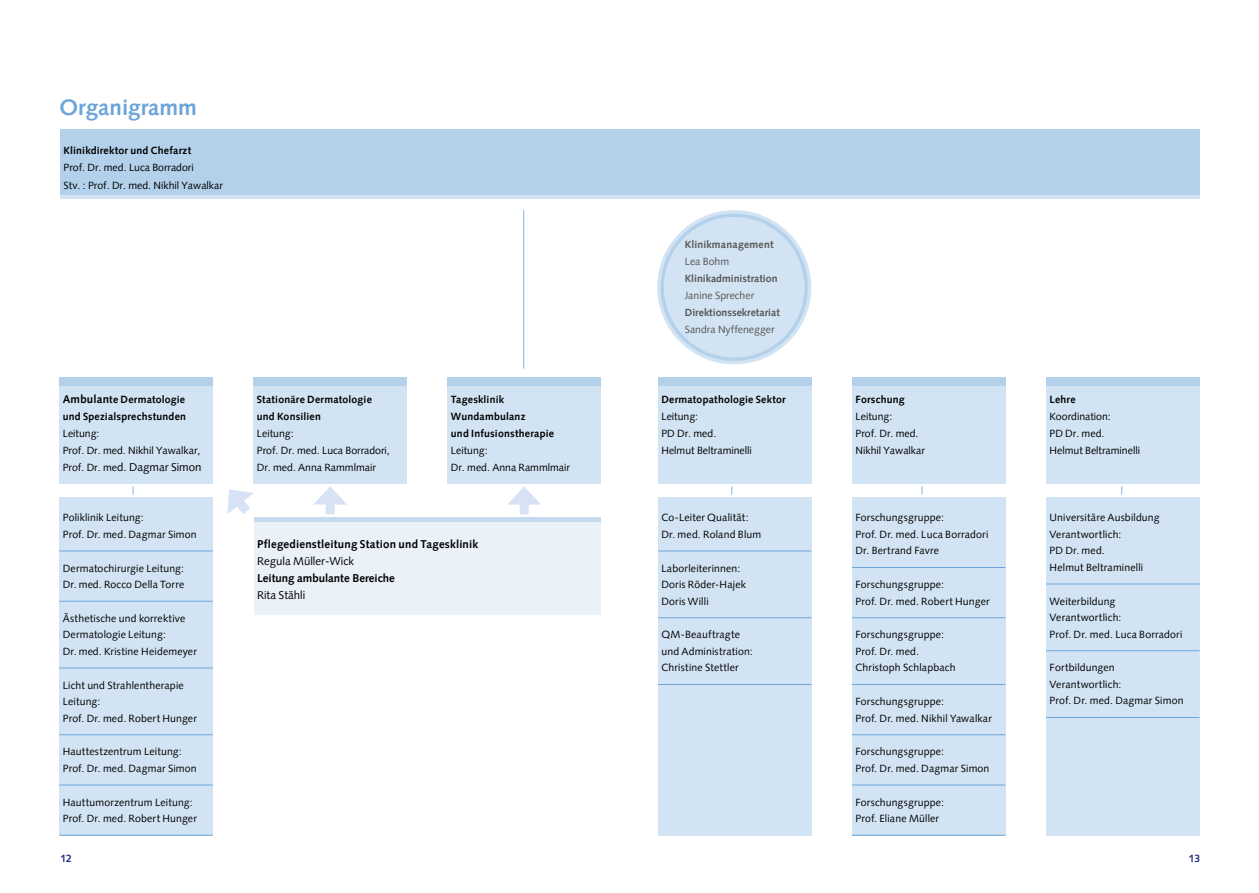
<style>
.page{position:relative;width:1259px;height:893px;background:#fff}
.page>*{position:absolute;margin:0;border:0;box-sizing:border-box;transform-origin:0 0}
.t1{font:700 22.5px "Syntax LT Pro";color:#6ba5d9}
.t2{font:700 11.4px "Syntax LT Pro";letter-spacing:.01em;color:#000}
.t3{font:11.4px "Syntax LT Pro";color:#000}
.t4{font:10.5px/16.5px "Syntax LT Pro";letter-spacing:.015em;color:#000}
.t5{font:700 10.5px/17.1px "Syntax LT Pro";letter-spacing:.02em;color:#000}
.t6{font:700 10.5px "Syntax LT Pro";color:#565655}
.t7{font:10.5px "Syntax LT Pro";color:#565655}
.t8{font:700 10.5px "Syntax LT Pro";letter-spacing:.02em;color:#565655}
.t9{font:700 10.5px "Syntax LT Pro";color:#212e81}
.s1{font-size:11.4px}
.s2{font-size:10.5px}
</style>
<div class="page">
<div style="left:60px;top:129px;width:1140px;height:70px;background:linear-gradient(to right,#d2e4f3,#d2e4f3)"></div>
<div style="left:60px;top:377px;width:153px;height:106px;background:#d2e4f3"></div>
<div style="left:60px;top:497px;width:153px;height:338px;background:#d2e4f3"></div>
<hr style="left:59px;top:551px;width:154px;height:1px;background:#6ba5d9">
<hr style="left:59px;top:601px;width:154px;height:1px;background:#6ba5d9">
<hr style="left:59px;top:668px;width:154px;height:1px;background:#6ba5d9">
<hr style="left:59px;top:734px;width:154px;height:1px;background:#6ba5d9">
<hr style="left:59px;top:785px;width:154px;height:1px;background:#6ba5d9">
<hr style="left:59px;top:835px;width:154px;height:1px;background:#6ba5d9">
<div style="left:60px;top:129px;width:1140px;height:65px;background:#b3d1eb"></div>
<div style="left:60px;top:377px;width:153px;height:9px;background:#b3d1eb"></div>
<div style="left:254px;top:377px;width:153px;height:106px;background:#d2e4f3"></div>
<div style="left:254px;top:377px;width:153px;height:9px;background:#b3d1eb"></div>
<div style="left:448px;top:377px;width:153px;height:106px;background:#d2e4f3"></div>
<div style="left:448px;top:377px;width:153px;height:9px;background:#b3d1eb"></div>
<div style="left:658px;top:497px;width:153px;height:338px;background:#d2e4f3"></div>
<hr style="left:658px;top:551px;width:153px;height:1px;background:#6ba5d9">
<hr style="left:658px;top:617px;width:153px;height:1px;background:#6ba5d9">
<hr style="left:658px;top:684px;width:153px;height:1px;background:#6ba5d9">
<div style="left:254px;top:517px;width:347px;height:98px;background:#ebf1f9"></div>
<div style="left:254px;top:517px;width:347px;height:5px;background:#c4daef"></div>
<div style="left:660px;top:214px;width:148px;height:147px;background:#d2e4f3;border-radius:50%"></div>
<div style="left:657px;top:210px;width:154px;height:154px;border:7px solid #6ba5d9;border-radius:50%"></div>
<div style="left:326px;top:497px;width:9px;height:17px;background:#d7e3f5"></div>
<svg style="left:313px;top:486px;width:34px;height:19px"></svg>
<div style="left:520px;top:497px;width:9px;height:17px;background:#d7e3f5"></div>
<svg style="left:507px;top:486px;width:34px;height:19px"></svg>
<svg style="left:227px;top:489px;width:26px;height:25px"></svg>
<div style="left:658px;top:377px;width:153px;height:106px;background:#d2e4f3"></div>
<div style="left:1046px;top:377px;width:153px;height:106px;background:#d2e4f3"></div>
<div style="left:1046px;top:497px;width:153px;height:338px;background:#d2e4f3"></div>
<hr style="left:1046px;top:584px;width:153px;height:1px;background:#6ba5d9">
<hr style="left:1046px;top:650px;width:153px;height:1px;background:#6ba5d9">
<hr style="left:1046px;top:717px;width:153px;height:1px;background:#6ba5d9">
<div style="left:1046px;top:377px;width:153px;height:9px;background:#b3d1eb"></div>
<div style="left:658px;top:377px;width:153px;height:9px;background:#b3d1eb"></div>
<div style="left:852px;top:377px;width:153px;height:106px;background:#d2e4f3"></div>
<div style="left:852px;top:497px;width:153px;height:338px;background:#d2e4f3"></div>
<hr style="left:852px;top:567px;width:153px;height:1px;background:#6ba5d9">
<hr style="left:852px;top:617px;width:153px;height:1px;background:#6ba5d9">
<hr style="left:852px;top:684px;width:153px;height:1px;background:#6ba5d9">
<hr style="left:852px;top:734px;width:153px;height:1px;background:#6ba5d9">
<hr style="left:852px;top:785px;width:153px;height:1px;background:#6ba5d9">
<hr style="left:852px;top:835px;width:153px;height:1px;background:#6ba5d9">
<div style="left:852px;top:377px;width:153px;height:9px;background:#b3d1eb"></div>
<hr style="left:523px;top:210px;width:1px;height:159px;background:#96bae3">
<svg style="left:132px;top:486px;width:2px;height:8px"></svg>
<h1 class="t1" style="left:60px;top:94px;width:139px">Organigramm</h1>
<p class="t5" style="left:64px;top:142px;width:129px">Klinikdirektor und Chefarzt</p>
<p class="t4" style="left:64px;top:159px;width:161px;line-height:18.1px">Prof. Dr. med. Luca Borradori<br>Stv. : Prof. Dr. med. Nikhil Yawalkar</p>
<p class="t5" style="left:63px;top:391px;width:125px"><span class="s1">Ambulan</span>te Dermatologie und Spezialsprechstunden</p>
<p class="t4" style="left:63px;top:425px;width:139px;line-height:17.1px">Leitung:<br>Prof. Dr. med. Nikhil Yawalkar,</p>
<p class="t3" style="left:63px;top:460px;width:140px"><span class="s2">Prof. Dr. me</span>d. Dagmar Simon</p>
<p class="t4" style="left:63px;top:509px;width:135px">Poliklinik Leitung:<br>Prof. Dr. med. Dagmar Simon</p>
<p class="t4" style="left:63px;top:560px;width:123px">Dermatochirurgie Leitung:<br>Dr. med. Rocco Della Torre</p>
<p class="t4" style="left:63px;top:610px;width:136px">Ästhetische und korrektive<br>Dermatologie Leitung:<br>Dr. med. Kristine Heidemeyer</p>
<p class="t4" style="left:63px;top:677px;width:136px">Licht und Strahlentherapie<br>Leitung:<br>Prof. Dr. med. Robert Hunger</p>
<p class="t4" style="left:63px;top:743px;width:135px">Hauttestzentrum Leitung:<br>Prof. Dr. med. Dagmar Simon</p>
<p class="t4" style="left:63px;top:794px;width:136px">Hauttumorzentrum Leitung:<br>Prof. Dr. med. Robert Hunger</p>
<p class="t5" style="left:257px;top:391px;width:117px">Stationäre Dermatologie und Konsilien</p>
<p class="t4" style="left:257px;top:425px;width:135px;line-height:17.1px">Leitung:<br>Prof. Dr. med. Luca Borradori,<br>Dr. med. Anna Rammlmair</p>
<p class="t5" style="left:451px;top:391px;width:105px">Tagesklinik<br>Wundambulanz<br>und Infusionstherapie</p>
<p class="t4" style="left:451px;top:442px;width:121px;line-height:17.1px">Leitung:<br>Dr. med. Anna Rammlmair</p>
<p class="t2" style="left:257px;top:537px;width:223px">Pflegedienstleitung Station und Tagesklinik</p>
<p class="t3" style="left:257px;top:554px;width:99px">Regula Müller-Wick</p>
<p class="t2" style="left:257px;top:571px;width:139px">Leitung ambulante Bereiche</p>
<p class="t3" style="left:257px;top:588px;width:50px">Rita Stähli</p>
<p class="t8" style="left:685px;top:238px;width:90px">Klinikmanagement</p>
<p class="t7" style="left:685px;top:255px;width:46px">Lea Bohm</p>
<p class="t6" style="left:685px;top:272px;width:94px">Klinikadministration</p>
<p class="t7" style="left:685px;top:289px;width:71px">Janine Sprecher</p>
<p class="t6" style="left:685px;top:306px;width:97px">Direktionssekretariat</p>
<p class="t7" style="left:685px;top:323px;width:91px">Sandra Nyffenegger</p>
<p class="t5" style="left:661px;top:391px;width:126px">Dermatopathologie Sektor</p>
<p class="t4" style="left:661px;top:408px;width:92px;line-height:17.1px">Leitung:<br>PD Dr. med.<br>Helmut Beltraminelli</p>
<p class="t4" style="left:661px;top:509px;width:101px">Co-Leiter Qualität:<br>Dr. med. Roland Blum</p>
<p class="t4" style="left:661px;top:560px;width:86px">Laborleiterinnen:<br>Doris Röder-Hajek<br>Doris Willi</p>
<p class="t4" style="left:661px;top:626px;width:93px">QM-Beauftragte und Administration:<br>Christine Stettler</p>
<p class="t5" style="left:855px;top:391px;width:51px">Forschung</p>
<p class="t4" style="left:855px;top:408px;width:71px;line-height:17.1px">Leitung:<br>Prof. Dr. med.<br>Nikhil Yawalkar</p>
<p class="t4" style="left:855px;top:509px;width:134px">Forschungsgruppe:<br>Prof. Dr. med. Luca Borradori<br>Dr. Bertrand Favre</p>
<p class="t4" style="left:855px;top:576px;width:136px">Forschungsgruppe:<br>Prof. Dr. med. Robert Hunger</p>
<p class="t4" style="left:855px;top:626px;width:102px">Forschungsgruppe:<br>Prof. Dr. med.<br>Christoph Schlapbach</p>
<p class="t4" style="left:855px;top:693px;width:138px">Forschungsgruppe:<br>Prof. Dr. med. Nikhil Yawalkar</p>
<p class="t4" style="left:855px;top:743px;width:135px">Forschungsgruppe:<br>Prof. Dr. med. Dagmar Simon</p>
<p class="t4" style="left:855px;top:794px;width:90px">Forschungsgruppe:<br>Prof. Eliane Müller</p>
<p class="t5" style="left:1049px;top:391px;width:28px">Lehre</p>
<p class="t4" style="left:1049px;top:408px;width:92px;line-height:17.1px">Koordination:<br>PD Dr. med.<br>Helmut Beltraminelli</p>
<p class="t4" style="left:1049px;top:509px;width:111px">Universitäre Ausbildung<br>Verantwortlich:<br>PD Dr. med.<br>Helmut Beltraminelli</p>
<p class="t4" style="left:1049px;top:593px;width:134px">Weiterbildung<br>Verantwortlich:<br>Prof. Dr. med. Luca Borradori</p>
<p class="t4" style="left:1049px;top:659px;width:135px">Fortbildungen<br>Verantwortlich:<br>Prof. Dr. med. Dagmar Simon</p>
<p class="t9" style="left:60px;top:852px;width:13px">12</p>
<p class="t9" style="left:1188px;top:852px;width:13px">13</p>
</div>
